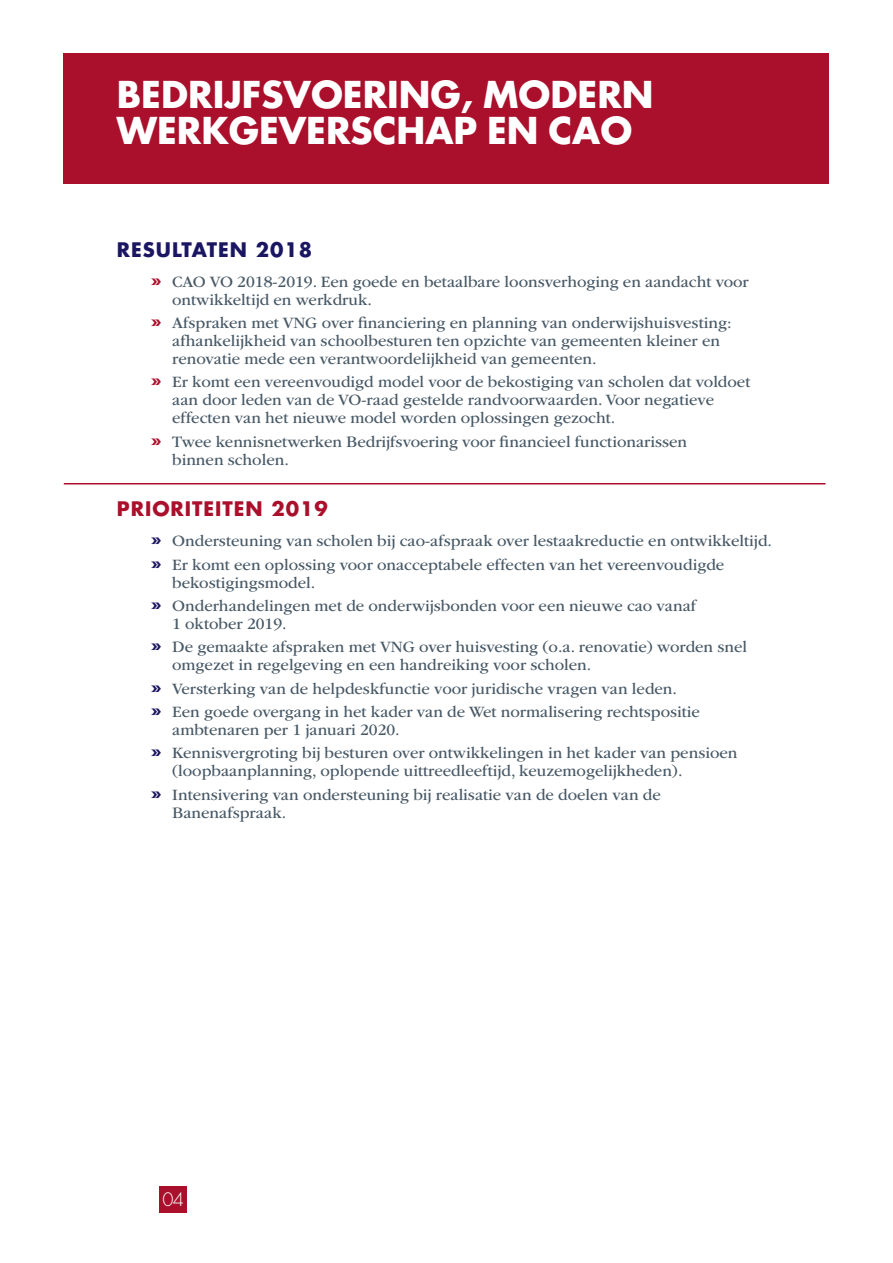
<style>
.page{position:relative;width:893px;height:1263px;background:#fff}
.page>*{position:absolute;margin:0;border:0;box-sizing:border-box;transform-origin:0 0}
.t1{font:700 36px/36px "Futura Std";color:#fff}
.t2{font:700 19.5px "Futura Std";letter-spacing:.05em;color:#aa0f2b}
.t3{font:700 19.5px "Futura Std";letter-spacing:.05em;color:#1b1661}
.t4{font:300 18px "Futura Std";color:#fff}
.t5{font:16.5px/23.2px "ITC Garamond Std";color:#475865}
.s1{font-family:"ITC Garamond Std Ult";font-size:24px;color:#aa0f2b}
.s2{font-family:"ITC Garamond Std Ult";font-size:24px;color:#1b1661}
</style>
<div class="page">
<div style="left:159px;top:1186px;width:28px;height:26px;background:#aa0f2b"></div>
<div style="left:64px;top:53px;width:765px;height:131px;background:#aa0f2b"></div>
<hr style="left:64px;top:483px;width:761px;height:1px;background:#aa0f2b">
<h1 class="t1" style="left:117px;top:76px;width:538px">BEDRIJFSVOERING, MODERN<br>WERKGEVERSCHAP EN CAO</h1>
<p class="t3" style="left:117px;top:236px;width:197px">RESULTATEN 2018</p>
<p class="t5" style="left:172px;top:273px;width:578px;line-height:18px;text-indent:-21px"><span class="s1">»</span> CAO VO 2018-2019. Een goede en betaalbare loonsverhoging en aandacht voor ontwikkeltijd en werkdruk.</p>
<p class="t5" style="left:172px;top:314px;width:561px;line-height:18px;text-indent:-21px"><span class="s1">»</span> Afspraken met VNG over financiering en planning van onderwijshuisvesting: afhankelijkheid van schoolbesturen ten opzichte van gemeenten kleiner en renovatie mede een verantwoordelijkheid van gemeenten.</p>
<p class="t5" style="left:172px;top:373px;width:580px;line-height:18px;text-indent:-21px"><span class="s1">»</span> Er komt een vereenvoudigd model voor de bekostiging van scholen dat voldoet aan door leden van de VO-raad gestelde randvoorwaarden. Voor negatieve effecten van het nieuwe model worden oplossingen gezocht.</p>
<p class="t5" style="left:172px;top:432px;width:516px;line-height:18px;text-indent:-21px"><span class="s1">»</span> Twee kennisnetwerken Bedrijfsvoering voor financieel functionarissen binnen scholen.</p>
<p class="t2" style="left:117px;top:496px;width:212px">PRIORITEITEN 2019</p>
<p class="t5" style="left:151px;top:530px;width:623px"><span class="s2">»</span> Ondersteuning van scholen bij cao-afspraak over lestaakreductie en ontwikkeltijd. <span class="s2">»</span> Er komt een oplossing voor onacceptabele effecten van het vereenvoudigde</p>
<p class="t5" style="left:151px;top:571px;width:547px;text-indent:21px">bekostigingsmodel.<br><span class="s2">»</span> Onderhandelingen met de onderwijsbonden voor een nieuwe cao vanaf</p>
<p class="t5" style="left:151px;top:612px;width:598px;text-indent:21px">1 oktober 2019.<br><span class="s2">»</span> De gemaakte afspraken met VNG over huisvesting (o.a. renovatie) worden snel</p>
<p class="t5" style="left:151px;top:654px;width:551px;text-indent:21px">omgezet in regelgeving en een handreiking voor scholen.<br><span class="s2">»</span> Versterking van de helpdeskfunctie voor juridische vragen van leden.<br><span class="s2">»</span> Een goede overgang in het kader van de Wet normalisering rechtspositie</p>
<p class="t5" style="left:151px;top:718px;width:588px;text-indent:21px">ambtenaren per 1 januari 2020.<br><span class="s2">»</span> Kennisvergroting bij besturen over ontwikkelingen in het kader van pensioen</p>
<p class="t5" style="left:151px;top:760px;width:533px;text-indent:21px">(loopbaanplanning, oplopende uittreedleeftijd, keuzemogelijkheden). <span class="s2">»</span> Intensivering van ondersteuning bij realisatie van de doelen van de</p>
<p class="t5" style="left:172px;top:801px;width:116px">Banenafspraak.</p>
<p class="t4" style="left:162px;top:1189px;width:23px">04</p>
</div>
